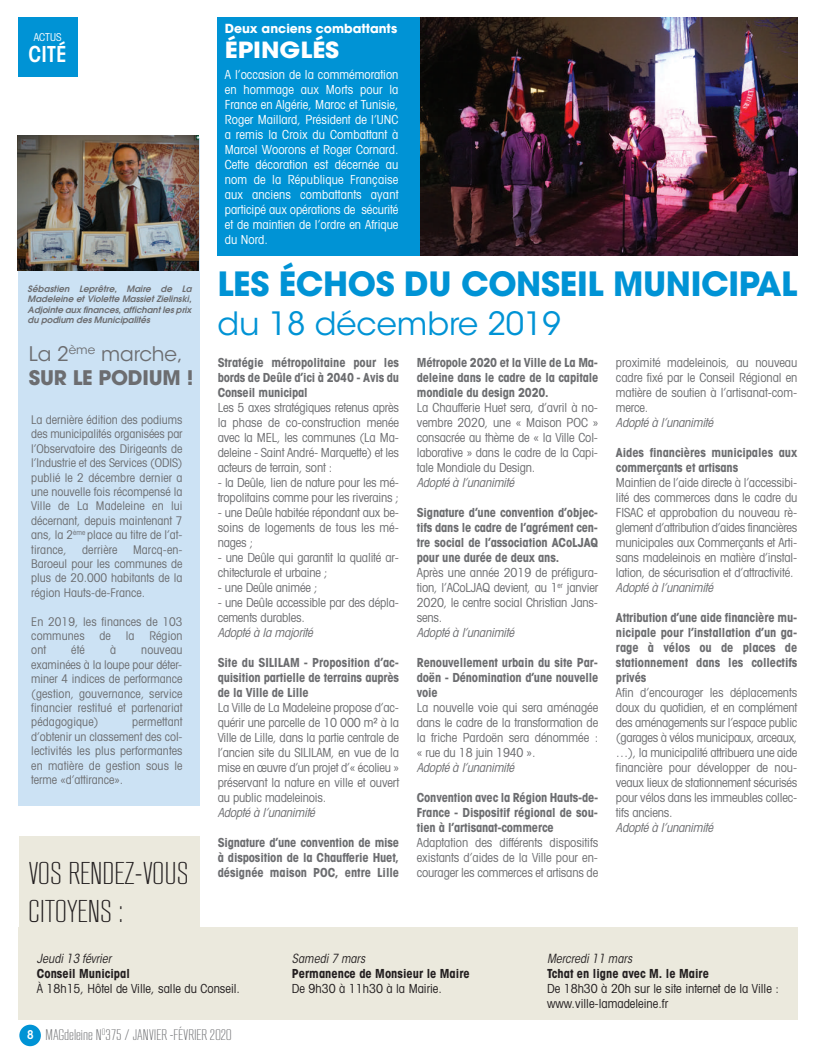
<style>
.page{position:relative;width:815px;height:1063px;background:#fff}
.page>*{position:absolute;margin:0;border:0;box-sizing:border-box;transform-origin:0 0}
.t1{font:700 33.25px "Avant Garde";letter-spacing:-.01em;color:#0093d5}
.t2{font:31.88px "ITC Avant Garde Std";color:#0093d5}
.t3{font:300 31.25px/37.4px "RB No 2";color:#231f20}
.t4{font:700 22.12px "ITC Avant Garde Std";color:#fff;scale:1.1 1}
.t5{font:600 condensed 21.62px "ITC Avant Garde Std";color:#fff}
.t6{font:20px "ITC Avant Garde Std";color:#6c6d70}
.t7{font:700 20px "Avant Garde";letter-spacing:-.01em;color:#6c6d70}
.t8{font:300 15.12px "RB No 2";color:#6c6d70}
.t9{font:condensed 12.5px/15px "Avant Garde LT";letter-spacing:-.015em;color:#6c6d70;text-align:justify}
.t10{font:700 condensed 12.5px/15px "Avant Garde LT";letter-spacing:-.015em;color:#6c6d70;text-align:justify}
.t11{font:condensed 12.5px/15px "Avant Garde LT";color:#fff;text-align:justify}
.t12{font:italic condensed 12.5px "Avant Garde LT";letter-spacing:-.015em;color:#6c6d70}
.t13{font:condensed 12.5px/15px "Avant Garde LT";color:#231f20}
.t14{font:700 condensed 12.5px "Avant Garde LT";color:#231f20}
.t15{font:italic condensed 12.5px "ITC Avant Garde Std";color:#231f20}
.t16{font:700 12.38px "ITC Avant Garde Std";color:#fff}
.t17{font:condensed 12px/14.4px "Avant Garde LT";letter-spacing:.01em;color:#6c6d70;text-align:justify}
.t18{font:condensed 10.88px "Avant Garde LT";color:#fff}
.t19{font:italic 600 8.75px/10.5px "Avant Garde LT";color:#6c6d70;text-align:justify}
.s1{font-family:"ITC Avant Garde Std";font-weight:600;font-stretch:condensed;font-size:12px;color:#fff}
</style>
<div class="page">
<div style="left:217px;top:17px;width:579px;height:239px;background:#0093d5"></div>
<div style="left:18px;top:138px;width:181px;height:667px;background:#cce2f4"></div>
<div style="left:18px;top:927px;width:779px;height:92px;background:#ebe9dd"></div>
<div style="left:19px;top:836px;width:180px;height:110px;background:#ebe9dd"></div>
<img style="left:18px;top:135px;width:181px;height:135px">
<div style="left:19px;top:1025px;width:22px;height:21px;background:#0093d5;border-radius:50%"></div>
<div style="left:18px;top:18px;width:60px;height:59px;background:#0093d5"></div>
<img style="left:420px;top:17px;width:377px;height:239px">
<p class="t18" style="left:34px;top:33px;width:29px">ACTUS</p>
<h3 class="t5" style="left:29px;top:46px;width:40px">CITÉ</h3>
<p class="t19" style="left:28px;top:284px;width:165px">Sébastien Leprêtre, Maire de La Madeleine et Violette Massiet Zielinski, Adjointe aux finances, affichant les prix du podium des Municipalités</p>
<p class="t16" style="left:225px;top:24px;width:174px">Deux anciens combattants</p>
<h3 class="t4" style="left:225px;top:42px;width:105px">ÉPINGLÉS</h3>
<p class="t11" style="left:225px;top:68px;width:175px">A l’occasion de la commémoration en hommage aux Morts pour la France en Algérie, Maroc et Tunisie, Roger Maillard, Président de l’UNC a remis la Croix du Combattant à Marcel Woorons et Roger Cornard.<br>Cette décoration est décernée au nom de la République Française aux anciens combattants ayant participé aux opérations de sécurité et de maintien de l’ordre en Afrique du Nord.</p>
<h1 class="t1" style="left:217px;top:272px;width:582px">LES ÉCHOS DU CONSEIL MUNICIPAL</h1>
<h2 class="t2" style="left:217px;top:312px;width:345px">du 18 décembre 2019</h2>
<h3 class="t6" style="left:29px;top:346px;width:156px">La 2<sup>ème</sup> marche,</h3>
<h3 class="t7" style="left:29px;top:370px;width:166px">SUR LE PODIUM !</h3>
<p class="t17" style="left:31px;top:414px;width:153px">La dernière édition des podiums des municipalités organisées par l’Observatoire des Dirigeants de l’Industrie et des Services (ODIS) publié le 2 décembre dernier a une nouvelle fois récompensé la Ville de La Madeleine en lui décernant, depuis maintenant 7 ans, la 2<sup>ème</sup> place au titre de l’at&shy;tirance,</p>
<p class="t10" style="left:218px;top:356px;width:183px">Stratégie métropolitaine pour les bords de Deûle d’ici à 2040 - Avis du Conseil municipal</p>
<p class="t9" style="left:218px;top:401px;width:183px">Les 5 axes stratégiques retenus après la phase de co-construction menée avec la MEL, les communes (La Ma&shy;deleine - Saint André- Marquette) et les acteurs de terrain, sont :</p>
<p class="t9" style="left:218px;top:476px;width:183px">- la Deûle, lien de nature pour les mé&shy;tropolitains comme pour les riverains ;</p>
<p class="t9" style="left:218px;top:506px;width:183px">- une Deûle habitée répondant aux be&shy;soins de logements de tous les mé&shy;nages ;</p>
<p class="t9" style="left:218px;top:551px;width:183px">- une Deûle qui garantit la qualité ar&shy;chitecturale et urbaine ;</p>
<p class="t9" style="left:218px;top:581px;width:101px">- une Deûle animée ;</p>
<p class="t9" style="left:218px;top:596px;width:183px">- une Deûle accessible par des dépla&shy;cements durables.</p>
<p class="t12" style="left:218px;top:628px;width:99px">Adopté à la majorité</p>
<p class="t10" style="left:218px;top:656px;width:183px">Site du SILILAM - Proposition d’ac&shy;quisition partielle de terrains auprès de la Ville de Lille</p>
<p class="t9" style="left:218px;top:701px;width:183px">La Ville de La Madeleine propose d’ac&shy;quérir une parcelle de 10 000 m² à la Ville de Lille, dans la partie centrale de l’ancien site du SILILAM, en vue de la mise en œuvre d’un projet d’« écolieu » préservant la nature en ville et ouvert au public madeleinois.</p>
<p class="t12" style="left:218px;top:808px;width:101px">Adopté à l’unanimité</p>
<p class="t10" style="left:218px;top:836px;width:183px">Signature d’une convention de mise à disposition de la Chaufferie Huet, désignée maison POC, entre Lille</p>
<p class="t10" style="left:417px;top:356px;width:183px">Métropole 2020 et la Ville de La Ma&shy;deleine dans le cadre de la capitale mondiale du design 2020.</p>
<p class="t9" style="left:417px;top:401px;width:183px">La Chaufferie Huet sera, d’avril à no&shy;vembre 2020, une « Maison POC » consacrée au thème de « la Ville Col&shy;laborative » dans le cadre de la Capi&shy;tale Mondiale du Design.</p>
<p class="t12" style="left:417px;top:478px;width:101px">Adopté à l’unanimité</p>
<p class="t10" style="left:417px;top:506px;width:183px">Signature d’une convention d’objec&shy;tifs dans le cadre de l’agrément cen&shy;tre social de l’association ACoLJAQ pour une durée de deux ans.</p>
<p class="t9" style="left:417px;top:566px;width:183px">Après une année 2019 de préfigura&shy;tion, l’ACoLJAQ devient, au 1<sup>er</sup> janvier 2020, le centre social Christian Jans&shy;sens.</p>
<p class="t12" style="left:417px;top:628px;width:101px">Adopté à l’unanimité</p>
<p class="t10" style="left:417px;top:656px;width:183px">Renouvellement urbain du site Par&shy;doën - Dénomination d’une nouvelle voie</p>
<p class="t9" style="left:417px;top:701px;width:183px">La nouvelle voie qui sera aménagée dans le cadre de la transformation de la friche Pardoën sera dénommée : « rue du 18 juin 1940 ».</p>
<p class="t12" style="left:417px;top:763px;width:101px">Adopté à l’unanimité</p>
<p class="t10" style="left:417px;top:791px;width:183px">Convention avec la Région Hauts-de-France - Dispositif régional de sou&shy;tien à l’artisanat-commerce</p>
<p class="t9" style="left:417px;top:836px;width:183px">Adaptation des différents dispositifs existants d’aides de la Ville pour en&shy;courager les commerces et artisans de</p>
<p class="t9" style="left:616px;top:356px;width:183px">proximité madeleinois, au nouveau cadre fixé par le Conseil Régional en matière de soutien à l’artisanat-com&shy;merce.</p>
<p class="t12" style="left:616px;top:418px;width:101px">Adopté à l’unanimité</p>
<p class="t10" style="left:616px;top:446px;width:183px">Aides financières municipales aux commerçants et artisans</p>
<p class="t9" style="left:616px;top:476px;width:183px">Maintien de l’aide directe à l’accessibi&shy;lité des commerces dans le cadre du FISAC et approbation du nouveau rè&shy;glement d’attribution d’aides financières municipales aux Commerçants et Arti&shy;sans madeleinois en matière d’instal&shy;lation, de sécurisation et d’attractivité.</p>
<p class="t12" style="left:616px;top:583px;width:101px">Adopté à l’unanimité</p>
<p class="t10" style="left:616px;top:611px;width:183px">Attribution d’une aide financière mu&shy;nicipale pour l’installation d’un ga&shy;rage à vélos ou de places de stationnement dans les collectifs privés</p>
<p class="t9" style="left:616px;top:686px;width:183px">Afin d’encourager les déplacements doux du quotidien, et en complément des aménagements sur l’espace public (garages à vélos municipaux, arceaux, …), la municipalité attribuera une aide financière pour développer de nou&shy;veaux lieux de stationnement sécurisés pour vélos dans les immeubles collec&shy;tifs anciens.</p>
<p class="t12" style="left:616px;top:823px;width:101px">Adopté à l’unanimité</p>
<p class="t17" style="left:82px;top:543px;width:37px">derrière</p>
<p class="t17" style="left:31px;top:543px;width:153px;text-indent:102px">Marcq-en-Baroeul pour les communes de plus de 20.000 habitants de la région Hauts-de-France.</p>
<p class="t17" style="left:31px;top:615px;width:153px">En 2019, les finances de 103 communes de la Région ont</p>
<p class="t17" style="left:71px;top:644px;width:15px">été</p>
<p class="t17" style="left:110px;top:644px;width:8px">à</p>
<p class="t17" style="left:31px;top:644px;width:153px;text-indent:110px">nouveau examinées à la loupe pour déter&shy;miner 4 indices de performance (gestion, gouvernance, service financier restitué et partenariat pédagogique)</p>
<p class="t17" style="left:31px;top:716px;width:153px;text-indent:101px">permettant d’obtenir un classement des col&shy;lectivités les plus performantes en matière de gestion sous le terme «d’attirance».</p>
<h3 class="t3" style="left:28px;top:857px;width:162px">VOS RENDEZ-VOUS<br>CITOYENS :</h3>
<p class="t15" style="left:37px;top:953px;width:76px">Jeudi 13 février</p>
<p class="t14" style="left:37px;top:968px;width:95px">Conseil Municipal</p>
<p class="t13" style="left:37px;top:982px;width:205px">À 18h15, Hôtel de Ville, salle du Conseil.</p>
<p class="t15" style="left:292px;top:953px;width:75px">Samedi 7 mars</p>
<p class="t14" style="left:292px;top:968px;width:179px">Permanence de Monsieur le Maire</p>
<p class="t13" style="left:292px;top:982px;width:152px">De 9h30 à 11h30 à la Mairie.</p>
<p class="t15" style="left:547px;top:953px;width:87px">Mercredi 11 mars</p>
<p class="t14" style="left:547px;top:968px;width:163px">Tchat en ligne avec M. le Maire</p>
<p class="t13" style="left:547px;top:982px;width:233px">De 18h30 à 20h sur le site internet de la Ville : www.ville-lamadeleine.fr</p>
<p class="t8" style="left:27px;top:1029px;width:206px"><span class="s1">8</span> MAGdeleine N<sup>O</sup>375 / JANVIER -FÉVRIER 2020</p>
</div>
